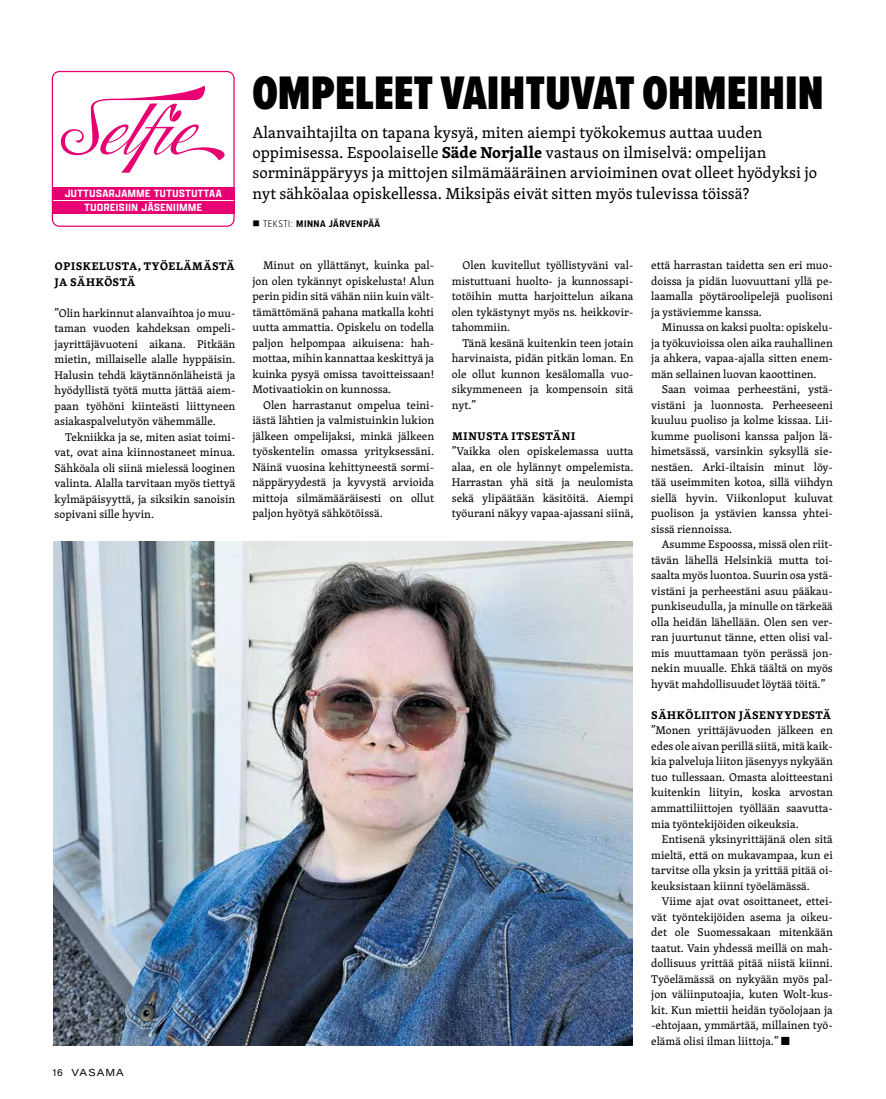
<style>
.page{position:relative;width:886px;height:1099px;background:#fff}
.page>*{position:absolute;margin:0;border:0;box-sizing:border-box;transform-origin:0 0}
.t1{font:66.12px "Storefront Pro";color:#e60071}
.t2{font:900 48.75px "Proxima Nova Ex Cn";color:#000}
.t3{font:16.25px/20.4px "Skolar PE";color:#000}
.t4{font:11.38px/15.5px "Skolar PE";color:#000;text-align:justify}
.t5{font:700 11.38px/15.5px "Skolar PE";letter-spacing:.06em;color:#000}
.t6{font:600 11.25px/14.4px "Apotek";letter-spacing:.05em;color:#fff;text-align:center}
.t7{font:700 10px "Proxima Nova Cond";letter-spacing:.05em;color:#000}
.t8{font:10px "Acumin Pro Wide";letter-spacing:.105em;color:#000;scale:.9 1}
.s1{font-weight:700}
.s2{font-weight:300}
.s3{font-family:"Monotype Sorts";font-size:11.25px}
</style>
<div class="page">
<img style="left:53px;top:541px;width:580px;height:504px">
<div style="left:53px;top:201px;width:181px;height:13px;background:#e60071"></div>
<div style="left:52px;top:71px;width:183px;height:156px;border:1px solid #e60071;border-radius:7px"></div>
<div style="left:53px;top:186px;width:181px;height:13px;background:#e60071"></div>
<h1 class="t1" style="left:62px;top:91px;width:146px">Se lfie</h1>
<p class="t6" style="left:65px;top:186px;width:159px">JUTTUSARJAMME TUTUSTUTTAA<br>TUOREISIIN JÄSENIIMME</p>
<p class="t5" style="left:55px;top:258px;width:181px">OPISKELUSTA, TYÖELÄMÄSTÄ<br>JA SÄHKÖSTÄ</p>
<p class="t4" style="left:55px;top:305px;width:182px">”Olin harkinnut alanvaihtoa jo muu&shy;taman vuoden kahdeksan ompeli&shy;jayrittäjävuoteni aikana. Pitkään mietin, millaiselle alalle hyppäisin.<br>Halusin tehdä käytännönläheistä ja hyödyllistä työtä mutta jättää aiem&shy;paan työhöni kiinteästi liittyneen asiakaspalvelutyön vähemmälle.</p>
<p class="t4" style="left:55px;top:429px;width:182px;text-indent:11px">Tekniikka ja se, miten asiat toimi&shy;vat, ovat aina kiinnostaneet minua.<br>Sähköala oli siinä mielessä looginen valinta. Alalla tarvitaan myös tiettyä kylmäpäisyyttä, ja siksikin sanoisin sopivani sille hyvin.</p>
<p class="t8" style="left:53px;top:1064px;width:81px">16 VASAMA</p>
<h2 class="t2" style="left:252px;top:58px;width:573px">OMPELEET VAIHTUVAT OHMEIHIN</h2>
<p class="t3" style="left:252px;top:122px;width:566px">Alanvaihtajilta on tapana kysyä, miten aiempi työkokemus auttaa uuden oppimisessa. Espoolaiselle <span class="s1">Säde Norjalle</span> vastaus on ilmiselvä: ompelijan sorminäppäryys ja mittojen silmämääräinen arvioiminen ovat olleet hyödyksi jo nyt sähköalaa opiskellessa. Miksipäs eivät sitten myös tulevissa töissä?</p>
<p class="t7" style="left:252px;top:216px;width:129px">■ <span class="s2">TEKSTI:</span> MINNA JÄRVENPÄÄ</p>
<p class="t4" style="left:252px;top:257px;width:183px;text-indent:11px">Minut on yllättänyt, kuinka pal&shy;jon olen tykännyt opiskelusta! Alun perin pidin sitä vähän niin kuin vält&shy;tämättömänä pahana matkalla kohti uutta ammattia. Opiskelu on todella paljon helpompaa aikuisena: hah&shy;mottaa, mihin kannattaa keskittyä ja kuinka pysyä omissa tavoitteissaan!<br>Motivaatiokin on kunnossa.</p>
<p class="t4" style="left:252px;top:397px;width:183px;text-indent:11px">Olen harrastanut ompelua teini&shy;iästä lähtien ja valmistuinkin lukion jälkeen ompelijaksi, minkä jälkeen työskentelin omassa yrityksessäni.<br>Näinä vuosina kehittyneestä sormi&shy;näppäryydestä ja kyvystä arvioida mittoja silmämääräisesti on ollut paljon hyötyä sähkötöissä.</p>
<p class="t4" style="left:452px;top:257px;width:183px;text-indent:11px">Olen kuvitellut työllistyväni val&shy;mistuttuani huolto- ja kunnossapi&shy;totöihin mutta harjoittelun aikana olen tykästynyt myös ns. heikkovir&shy;tahommiin.</p>
<p class="t4" style="left:452px;top:335px;width:183px;text-indent:11px">Tänä kesänä kuitenkin teen jotain harvinaista, pidän pitkän loman. En ole ollut kunnon kesälomalla vuo&shy;sikymmeneen ja kompensoin sitä nyt.”</p>
<p class="t5" style="left:452px;top:427px;width:124px">MINUSTA ITSESTÄNI</p>
<p class="t4" style="left:452px;top:443px;width:183px">”Vaikka olen opiskelemassa uutta alaa, en ole hylännyt ompelemista.<br>Harrastan yhä sitä ja neulomista sekä ylipäätään käsitöitä. Aiempi työurani näkyy vapaa-ajassani siinä,</p>
<p class="t4" style="left:651px;top:257px;width:183px">että harrastan taidetta sen eri muo&shy;doissa ja pidän luovuuttani yllä pe&shy;laamalla pöytäroolipelejä puolisoni ja ystäviemme kanssa.</p>
<p class="t4" style="left:651px;top:319px;width:183px;text-indent:11px">Minussa on kaksi puolta: opiskelu&shy;ja työkuvioissa olen aika rauhallinen ja ahkera, vapaa-ajalla sitten enem&shy;män sellainen luovan kaoottinen.</p>
<p class="t4" style="left:651px;top:381px;width:183px;text-indent:11px">Saan voimaa perheestäni, ystä&shy;vistäni ja luonnosta. Perheeseeni kuuluu puoliso ja kolme kissaa. Lii&shy;kumme puolisoni kanssa paljon lä&shy;himetsässä, varsinkin syksyllä sie&shy;nestäen. Arki-iltaisin minut löy&shy;tää useimmiten kotoa, sillä viihdyn siellä hyvin. Viikonloput kuluvat puolison ja ystävien kanssa yhtei&shy;sissä riennoissa.</p>
<p class="t4" style="left:651px;top:536px;width:183px;text-indent:11px">Asumme Espoossa, missä olen riit&shy;tävän lähellä Helsinkiä mutta toi&shy;saalta myös luontoa. Suurin osa ystä&shy;vistäni ja perheestäni asuu pääkau&shy;punkiseudulla, ja minulle on tärkeää olla heidän lähellään. Olen sen ver&shy;ran juurtunut tänne, etten olisi val&shy;mis muuttamaan työn perässä jon&shy;nekin muualle. Ehkä täältä on myös hyvät mahdollisuudet löytää töitä.”</p>
<p class="t5" style="left:651px;top:706px;width:181px">SÄHKÖLIITON JÄSENYYDESTÄ</p>
<p class="t4" style="left:651px;top:722px;width:183px">”Monen yrittäjävuoden jälkeen en edes ole aivan perillä siitä, mitä kaik&shy;kia palveluja liiton jäsenyys nykyään tuo tullessaan. Omasta aloitteestani kuitenkin liityin, koska arvostan ammattiliittojen työllään saavutta&shy;mia työntekijöiden oikeuksia.</p>
<p class="t4" style="left:651px;top:831px;width:183px;text-indent:11px">Entisenä yksinyrittäjänä olen sitä mieltä, että on mukavampaa, kun ei tarvitse olla yksin ja yrittää pitää oi&shy;keuksistaan kiinni työelämässä.</p>
<p class="t4" style="left:651px;top:893px;width:183px;text-indent:11px">Viime ajat ovat osoittaneet, ettei&shy;vät työntekijöiden asema ja oikeu&shy;det ole Suomessakaan mitenkään taatut. Vain yhdessä meillä on mah&shy;dollisuus yrittää pitää niistä kiinni.<br>Työelämässä on nykyään myös pal&shy;jon väliinputoajia, kuten Wolt-kus&shy;kit. Kun miettii heidän työolojaan ja -ehtojaan, ymmärtää, millainen työ&shy;elämä olisi ilman liittoja.” <span class="s3">n</span></p>
</div>
